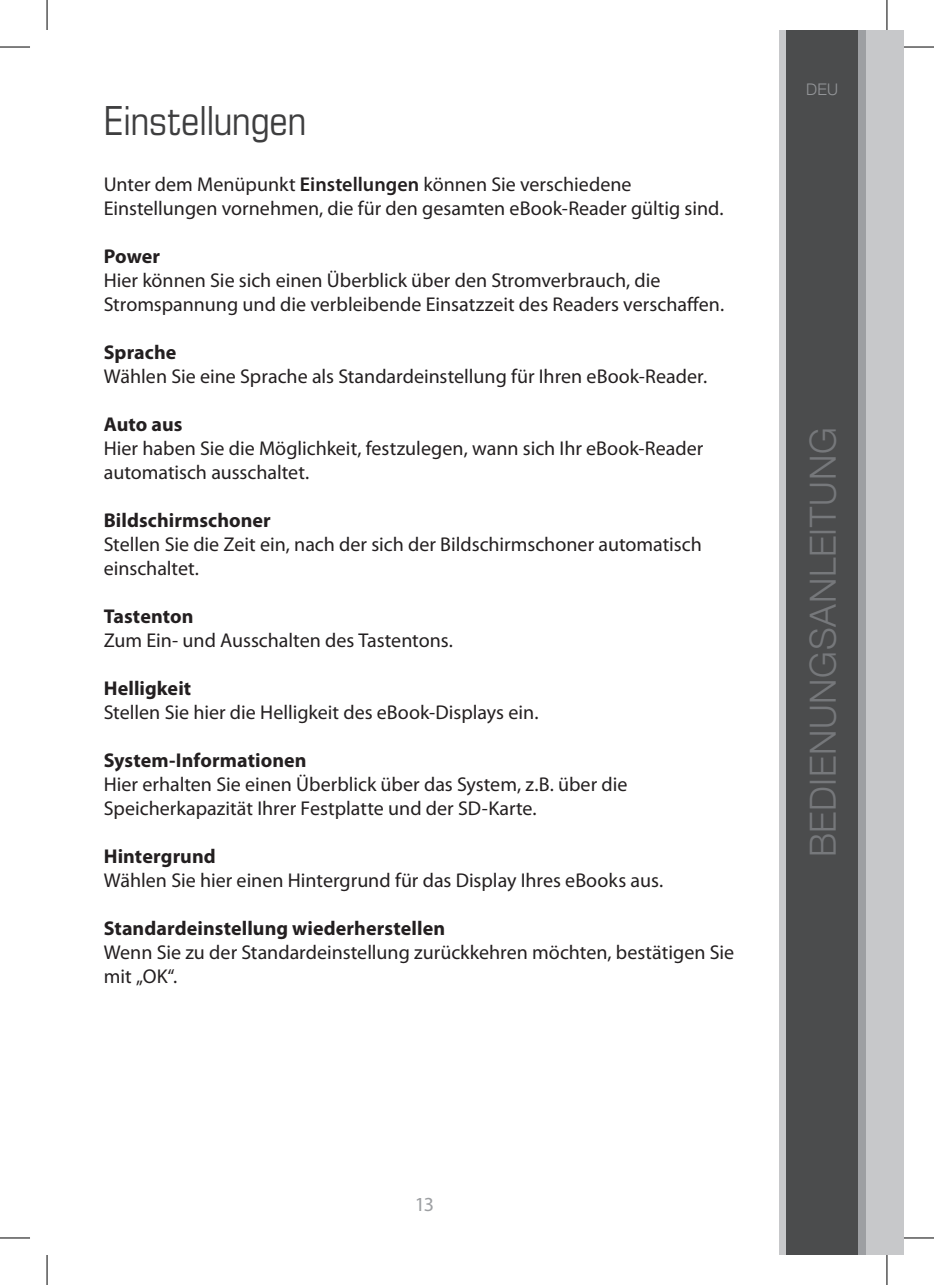
<style>
.page{position:relative;width:934px;height:1285px;background:#fff}
.page>*{position:absolute;margin:0;border:0;box-sizing:border-box;transform-origin:0 0}
.t1{font:condensed 40px "Eurostile";letter-spacing:-.01em;color:#3e3e3f}
.t2{font:300 36px "Helvetica Neue";letter-spacing:.02em;color:#76787b}
.t3{font:20px/24px "Myriad Pro";color:#231f20}
.t4{font:700 20px "Myriad Pro";letter-spacing:.005em;color:#231f20}
.t5{font:20px "Myriad Pro";color:#9d9fa2}
.t6{font:300 16px "Helvetica Neue";color:#939598}
.s1{font-weight:600}
</style>
<div class="page">
<div style="left:857px;top:30px;width:46px;height:1225px;background:#c7c8ca"></div>
<div style="left:857px;top:30px;width:7px;height:1225px;background:#9d9fa2"></div>
<div style="left:778px;top:30px;width:8px;height:1225px;background:#c7c8ca"></div>
<div style="left:786px;top:30px;width:71px;height:1225px;background:#4b4c4d"></div>
<hr style="left:0;top:47px;width:30px;height:1px;background:#000">
<hr style="left:903px;top:47px;width:30px;height:1px;background:#000">
<hr style="left:0;top:1237px;width:30px;height:1px;background:#000">
<hr style="left:903px;top:1237px;width:30px;height:1px;background:#000">
<hr style="left:47px;top:0;width:1px;height:30px;background:#000">
<hr style="left:47px;top:1255px;width:1px;height:30px;background:#000">
<hr style="left:886px;top:0;width:1px;height:30px;background:#000">
<hr style="left:886px;top:1255px;width:1px;height:30px;background:#000">
<h1 class="t1" style="left:104px;top:97px;width:204px">Einstellungen</h1>
<p class="t3" style="left:104px;top:172px;width:619px">Unter dem Menüpunkt <span class="s1">Einstellungen</span> können Sie verschiedene<br>Einstellungen vornehmen, die für den gesamten eBook-Reader gültig sind.</p>
<p class="t4" style="left:104px;top:243px;width:58px">Power</p>
<p class="t3" style="left:104px;top:268px;width:620px">Hier können Sie sich einen Überblick über den Stromverbrauch, die<br>Stromspannung und die verbleibende Einsatzzeit des Readers verschaffen.</p>
<p class="t4" style="left:104px;top:339px;width:74px">Sprache</p>
<p class="t3" style="left:104px;top:364px;width:603px">Wählen Sie eine Sprache als Standardeinstellung für Ihren eBook-Reader.</p>
<p class="t4" style="left:104px;top:411px;width:80px">Auto aus</p>
<p class="t3" style="left:104px;top:436px;width:600px">Hier haben Sie die Möglichkeit, festzulegen, wann sich Ihr eBook-Reader automatisch ausschaltet.</p>
<p class="t4" style="left:104px;top:507px;width:168px">Bildschirmschoner</p>
<p class="t3" style="left:104px;top:532px;width:599px">Stellen Sie die Zeit ein, nach der sich der Bildschirmschoner automatisch einschaltet.</p>
<p class="t4" style="left:104px;top:603px;width:91px">Tastenton</p>
<p class="t3" style="left:104px;top:628px;width:349px">Zum Ein- und Ausschalten des Tastentons.</p>
<p class="t4" style="left:104px;top:675px;width:89px">Helligkeit</p>
<p class="t3" style="left:104px;top:700px;width:434px">Stellen Sie hier die Helligkeit des eBook-Displays ein.</p>
<p class="t4" style="left:104px;top:747px;width:204px">System-Informationen</p>
<p class="t3" style="left:104px;top:772px;width:525px">Hier erhalten Sie einen Überblick über das System, z.B. über die<br>Speicherkapazität Ihrer Festplatte und der SD-Karte.</p>
<p class="t4" style="left:104px;top:843px;width:113px">Hintergrund</p>
<p class="t3" style="left:104px;top:868px;width:559px">Wählen Sie hier einen Hintergrund für das Display Ihres eBooks aus.</p>
<p class="t4" style="left:104px;top:915px;width:343px">Standardeinstellung wiederherstellen</p>
<p class="t3" style="left:104px;top:940px;width:631px">Wenn Sie zu der Standardeinstellung zurückkehren möchten, bestätigen Sie mit „OK“.</p>
<p class="t6" style="left:805px;top:80px;width:11px">DEU</p>
<h2 class="t2" style="left:800px;top:857px;width:431px;rotate:-90deg">BedienungsaNleitung</h2>
<p class="t5" style="left:414px;top:1192px;width:21px">13</p>
</div>
